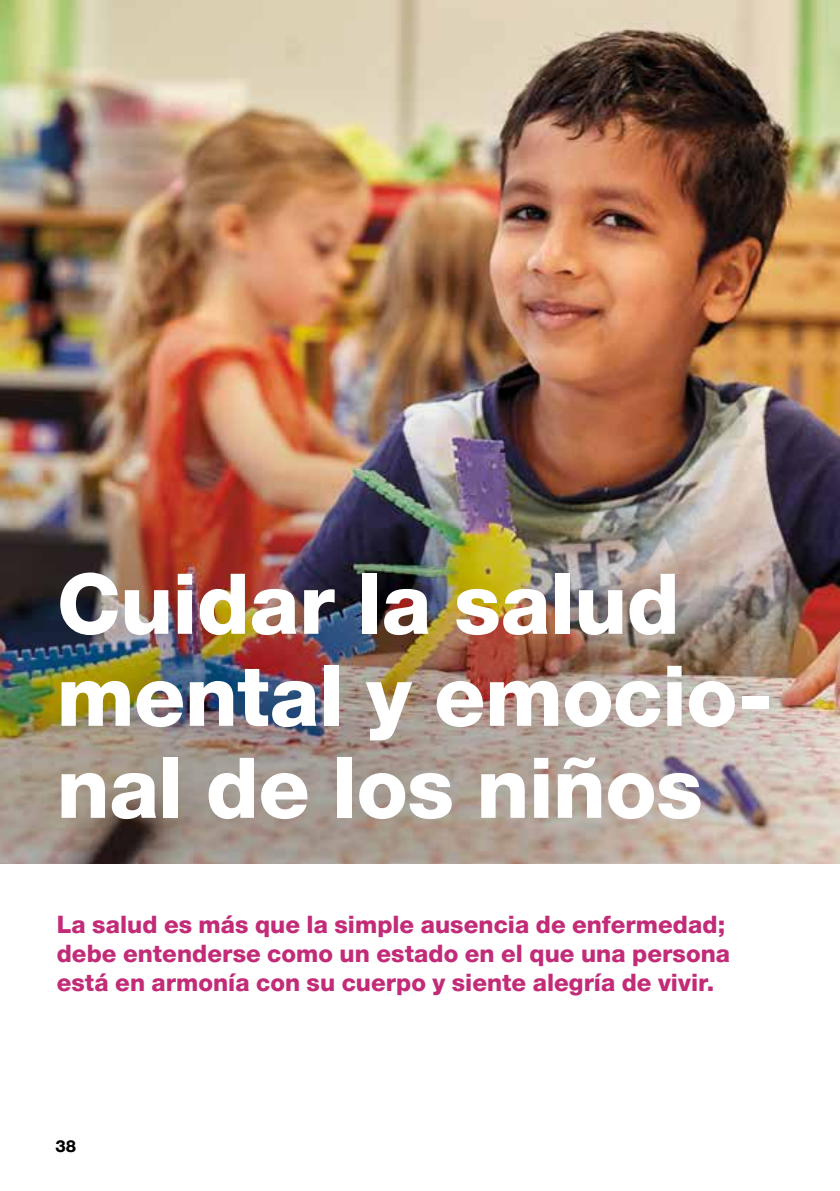
<style>
.page{position:relative;width:840px;height:1191px;background:#fff}
.page>*{position:absolute;margin:0;border:0;box-sizing:border-box;transform-origin:0 0}
.t1{font:800 84px/92px "Helvetica Neue LT Pro";letter-spacing:-.01em;color:#fff}
.t2{font:800 24px/29px "Helvetica Neue LT Pro";letter-spacing:.005em;color:#c22b77}
.t3{font:800 16.4px "Helvetica Neue LT Pro";color:#000}
</style>
<div class="page">
<img style="left:0;top:0;width:839px;height:864px">
<h1 class="t1" style="left:57px;top:557px;width:717px">Cuidar la salud mental y emocio&shy;nal de los niños</h1>
<p class="t2" style="left:57px;top:909px;width:674px">La salud es más que la simple ausencia de enfermedad; debe entenderse como un estado en el que una persona está en armonía con su cuerpo y siente alegría de vivir.</p>
<p class="t3" style="left:56px;top:1136px;width:22px">38</p>
</div>
